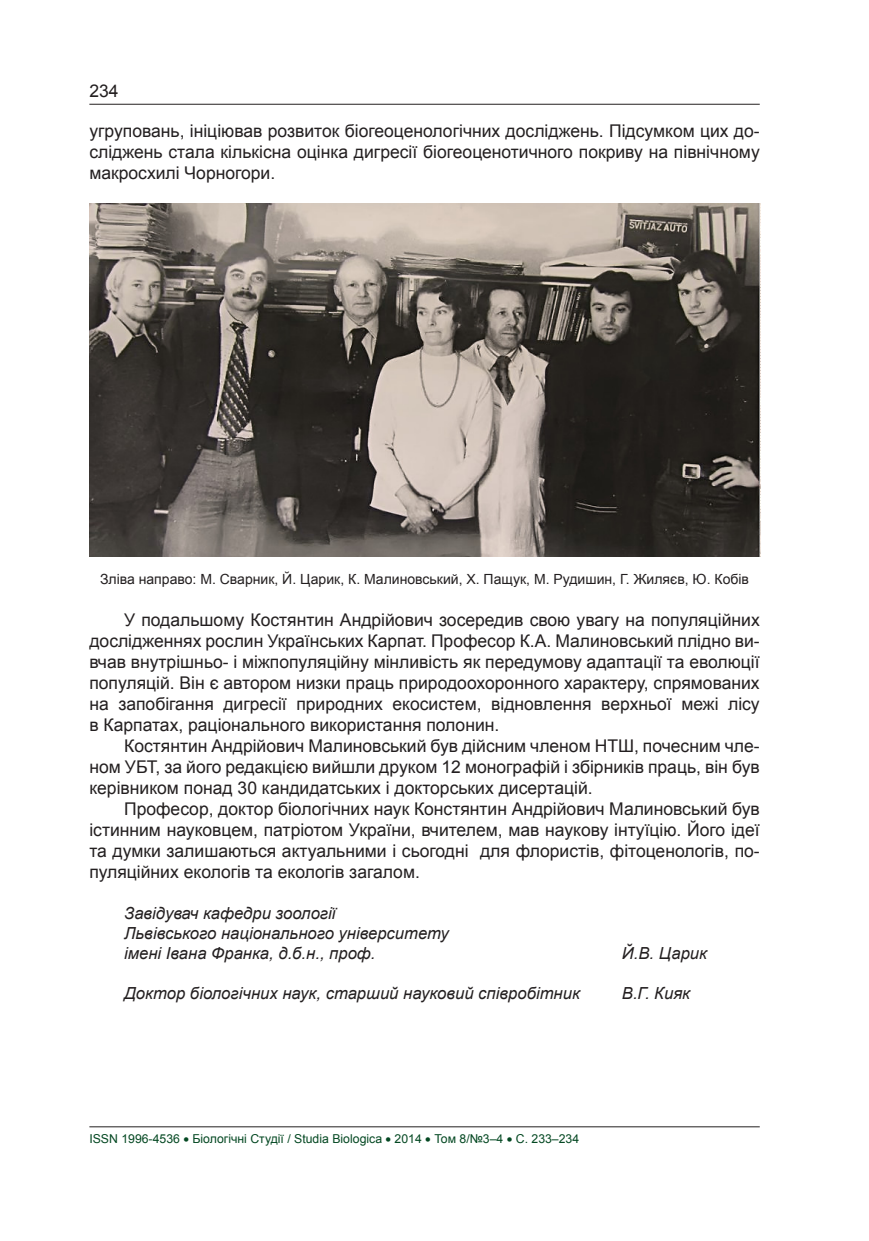
<style>
.page{position:relative;width:869px;height:1241px;background:#fff}
.page>*{position:absolute;margin:0;border:0;box-sizing:border-box;transform-origin:0 0}
.Звичайний{font:17.5px/21px "Arial";color:#231f20;text-align:justify}
.Звичайний-2{font:italic 16.62px "Arial";color:#231f20}
.Звичайний-3{font:14px "Arial";color:#231f20}
.t1{font:12.25px "Arial";color:#044822}
</style>
<div class="page">
<hr style="left:89px;top:104px;width:670px;height:1px;background:#231f20">
<hr style="left:89px;top:1126px;width:670px;height:1px;background:#231f20">
<img style="left:89px;top:203px;width:670px;height:353px">
<p class="Звичайний" style="left:89px;top:80px;width:31px">234</p>
<p class="Звичайний" style="left:89px;top:120px;width:671px">угруповань, ініціював розвиток біогеоценологічних досліджень. Підсумком цих до&shy;сліджень стала кількісна оцінка дигресії біогеоценотичного покриву на північному макросхилі Чорногори.</p>
<p class="Звичайний-3" style="left:100px;top:569px;width:650px">Зліва направо: М. Сварник, Й. Царик, К. Малиновський, Х. Пащук, М. Рудишин, Г. Жиляєв, Ю. Кобів</p>
<p class="Звичайний" style="left:89px;top:609px;width:671px;text-indent:35px">У подальшому Костянтин Андрійович зосередив свою увагу на популяційних дослідженнях рослин Українських Карпат. Професор К.А. Малиновський плідно ви&shy;вчав внутрішньо- і міжпопуляційну мінливість як передумову адаптації та еволюції популяцій. Він є автором низки праць природоохоронного характеру, спрямованих на запобігання дигресії природних екосистем, відновлення верхньої межі лісу в Карпатах, раціонального використання полонин.</p>
<p class="Звичайний" style="left:89px;top:735px;width:671px;text-indent:35px">Костянтин Андрійович Малиновський був дійсним членом НТШ, почесним чле&shy;ном УБТ, за його редакцією вийшли друком 12 монографій і збірників праць, він був керівником понад 30 кандидатських і докторських дисертацій.</p>
<p class="Звичайний" style="left:89px;top:798px;width:671px;text-indent:35px">Професор, доктор біологічних наук Констянтин Андрійович Малиновський був істинним науковцем, патріотом України, вчителем, мав наукову інтуїцію. Його ідеї та думки залишаються актуальними і сьогодні для флористів, фітоценологів, по&shy;пуляційних екологів та екологів загалом.</p>
<p class="Звичайний-2" style="left:124px;top:901px;width:213px">Завідувач кафедри зоології</p>
<p class="Звичайний-2" style="left:124px;top:921px;width:326px">Львівського національного університету</p>
<p class="Звичайний-2" style="left:124px;top:941px;width:253px">імені Івана Франка, д.б.н., проф.</p>
<p class="Звичайний-2" style="left:621px;top:941px;width:87px">Й.В. Царик</p>
<p class="Звичайний-2" style="left:124px;top:981px;width:457px">Доктор біологічних наук, старший науковий співробітник</p>
<p class="Звичайний-2" style="left:621px;top:981px;width:70px">В.Г. Кияк</p>
<p class="t1" style="left:89px;top:1130px;width:491px">ISSN 1996-4536 • Біологічні Студії / Studia Biologica • 2014 • Том 8/№3–4 • С. 233–234</p>
</div>
